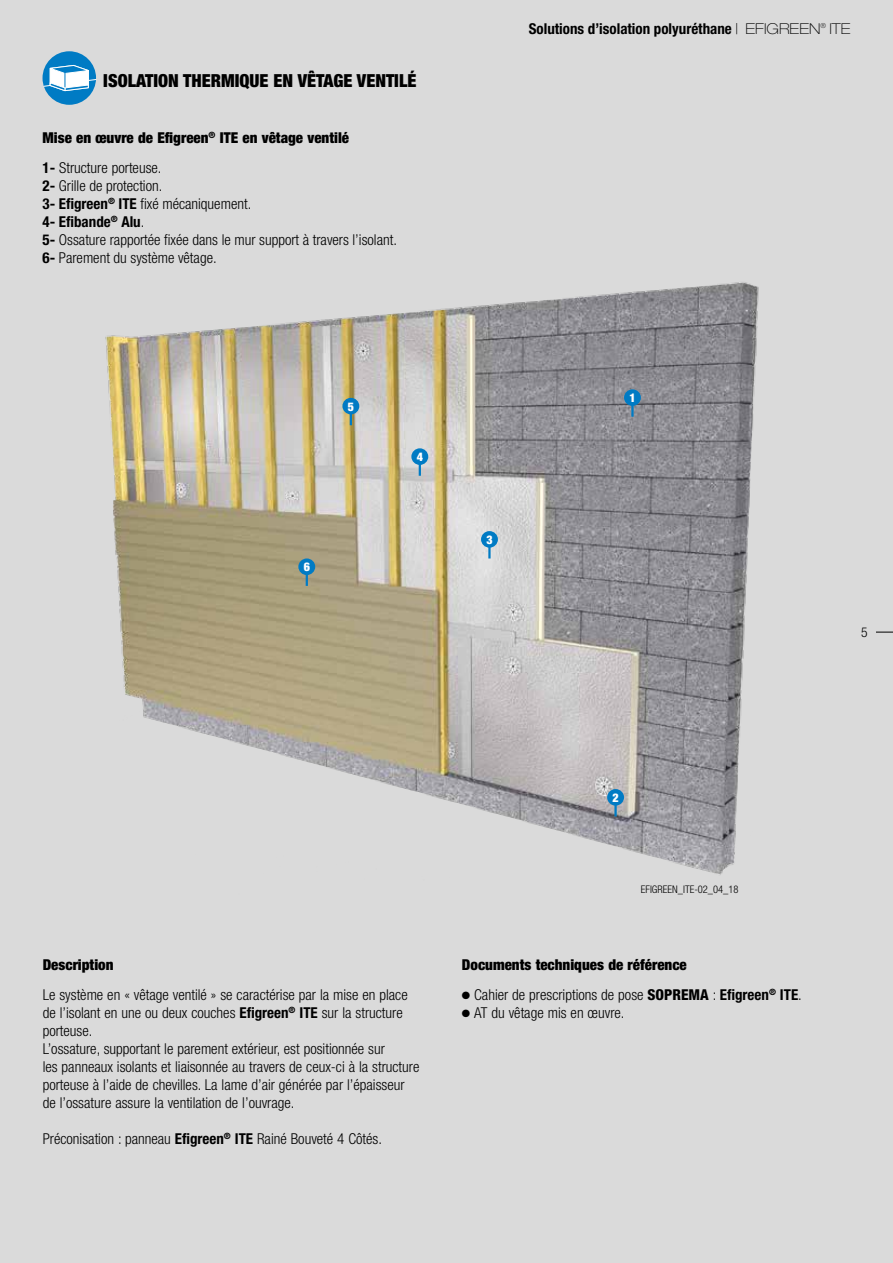
<style>
.page{position:relative;width:893px;height:1263px;background:#dadada}
.page>*{position:absolute;margin:0;border:0;box-sizing:border-box;transform-origin:0 0}
.t1{font:900 condensed 18px "Helvetica Neue";color:#000}
.t2{font:300 condensed 15px/18px "Helvetica Neue";color:#000}
.t3{font:900 condensed 15px/30.8px "Helvetica Neue";color:#000}
.t4{font:700 condensed 15px "Helvetica Neue";color:#000}
.t5{font:300 condensed 13.5px "Helvetica Neue";color:#000}
.t6{font:900 condensed 12px "Helvetica Neue";color:#fff}
.t7{font:300 condensed 10.5px "Helvetica Neue";color:#000}
.s1{font-weight:700}
.s2{font-weight:300}
.s3{font-weight:100;font-stretch:expanded}
.s4{font-weight:800}
</style>
<div class="page">
<svg style="left:876px;top:632px;width:17px;height:1px"></svg>
<div style="left:43px;top:51px;width:53px;height:54px;background:#007bc4;border-radius:50%"></div>
<svg style="left:43px;top:65px;width:54px;height:27px"></svg>
<img style="left:105px;top:282px;width:654px;height:593px">
<hr style="left:631px;top:398px;width:3px;height:19px;background:#007bc4">
<div style="left:624px;top:389px;width:17px;height:17px;background:#007bc4;border-radius:50%"></div>
<hr style="left:614px;top:797px;width:3px;height:19px;background:#007bc4">
<div style="left:607px;top:789px;width:17px;height:17px;background:#007bc4;border-radius:50%"></div>
<hr style="left:488px;top:539px;width:3px;height:19px;background:#007bc4">
<div style="left:481px;top:531px;width:17px;height:17px;background:#007bc4;border-radius:50%"></div>
<svg style="left:419px;top:465px;width:2px;height:11px"></svg>
<div style="left:411px;top:448px;width:17px;height:17px;background:#007bc4;border-radius:50%"></div>
<svg style="left:350px;top:414px;width:2px;height:11px"></svg>
<div style="left:342px;top:398px;width:17px;height:16px;background:#007bc4;border-radius:50%"></div>
<svg style="left:306px;top:575px;width:2px;height:11px"></svg>
<div style="left:298px;top:558px;width:17px;height:17px;background:#007bc4;border-radius:50%"></div>
<p class="t1" style="left:103px;top:69px;width:314px">ISOLATION THERMIQUE EN VÊTAGE VENTILÉ</p>
<p class="t3" style="left:43px;top:122px;width:308px">Mise en œuvre de Efigreen<sup>®</sup> ITE en vêtage ventilé<br><span class="s1">1-</span> <span class="s2">Structure porteuse.</span></p>
<p class="t2" style="left:43px;top:177px;width:356px"><span class="s1">2-</span> Grille de protection.<br><span class="s1">3- Efigreen</span><sup>®</sup> <span class="s1">ITE</span> fixé mécaniquement.<br><span class="s1">4- Efibande</span><sup>®</sup> <span class="s1">Alu</span>.<br><span class="s1">5-</span> Ossature rapportée fixée dans le mur support à travers l’isolant.<br><span class="s1">6-</span> Parement du système vêtage.</p>
<p class="t6" style="left:348px;top:399px;width:8px">5</p>
<p class="t6" style="left:304px;top:560px;width:8px">6</p>
<p class="t6" style="left:417px;top:450px;width:8px">4</p>
<p class="t4" style="left:529px;top:19px;width:323px">Solutions d’isolation polyuréthane <span class="s3">| EFIGREEN</span><sup>®</sup> <span class="s3">ITE</span></p>
<p class="t6" style="left:486px;top:532px;width:8px">3</p>
<p class="t6" style="left:629px;top:391px;width:8px">1</p>
<p class="t5" style="left:861px;top:624px;width:8px">5</p>
<p class="t3" style="left:43px;top:949px;width:72px">Description</p>
<p class="t2" style="left:43px;top:986px;width:378px">Le système en « vêtage ventilé » se caractérise par la mise en place de l’isolant en une ou deux couches <span class="s1">Efigreen</span><sup>®</sup> <span class="s1">ITE</span> sur la structure porteuse.<br>L’ossature, supportant le parement extérieur, est positionnée sur<br>les panneaux isolants et liaisonnée au travers de ceux-ci à la structure porteuse à l’aide de chevilles. La lame d’air générée par l’épaisseur de l’ossature assure la ventilation de l’ouvrage.</p>
<p class="t2" style="left:43px;top:1130px;width:341px">Préconisation : panneau <span class="s1">Efigreen</span><sup>®</sup> <span class="s1">ITE</span> Rainé Bouveté 4 Côtés.</p>
<p class="t6" style="left:612px;top:790px;width:8px">2</p>
<p class="t7" style="left:641px;top:883px;width:99px">EFIGREEN_ITE-02_04_18</p>
<p class="t3" style="left:462px;top:948px;width:226px">Documents techniques de référence</p>
<p class="t2" style="left:462px;top:986px;width:341px">● Cahier de prescriptions de pose <span class="s4">SOPREMA</span> : <span class="s1">Efigreen</span><sup>®</sup> <span class="s1">ITE</span>.</p>
<p class="t2" style="left:462px;top:1004px;width:164px">● AT du vêtage mis en œuvre.</p>
</div>
